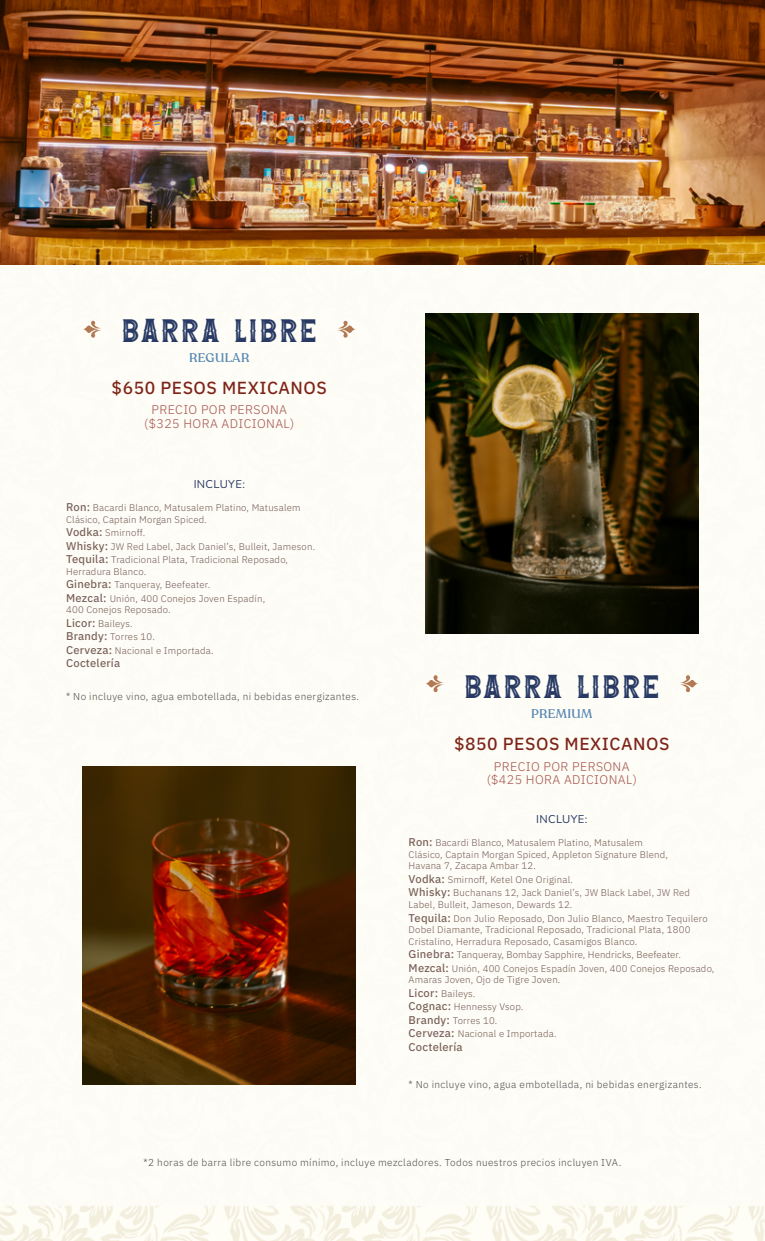
<style>
.page{position:relative;width:765px;height:1241px;background:#fff}
.page>*{position:absolute;margin:0;border:0;box-sizing:border-box;transform-origin:0 0}
.t1{font:33.75px "Wild Bandit Serif Hole";letter-spacing:.045em;color:#283a64}
.t2{font:500 17.5px "Anuphan";letter-spacing:.03em;color:#7e2419}
.t3{font:300 12.5px/13.8px "Anuphan";letter-spacing:.03em;color:#a85850;text-align:center}
.t4{font:500 12.5px "Recoleta Alt";letter-spacing:.025em;color:#5787b3}
.t5{font:500 11.25px "Anuphan";letter-spacing:.02em;color:#795f58}
.t6{font:11.25px "Nunito";letter-spacing:.03em;color:#283a64}
.t7{font:300 10px "Anuphan";letter-spacing:.04em;color:#545454}
.t8{font:300 9.62px/13.5px "Anuphan";letter-spacing:.02em;color:#795f58}
.s1{font-weight:500;font-size:11.25px}
</style>
<div class="page">
<img style="left:0;top:264px;width:765px;height:976px">
<img style="left:83px;top:766px;width:273px;height:318px">
<img style="left:425px;top:314px;width:273px;height:319px">
<img style="left:0;top:0;width:765px;height:264px">
<svg style="left:83px;top:319px;width:18px;height:20px"></svg>
<svg style="left:337px;top:319px;width:18px;height:20px"></svg>
<svg style="left:426px;top:673px;width:18px;height:20px"></svg>
<svg style="left:680px;top:673px;width:18px;height:20px"></svg>
<h1 class="t1" style="left:122px;top:312px;width:196px">BARRA LIBRE</h1>
<p class="t4" style="left:189px;top:349px;width:62px">REGULAR</p>
<h2 class="t2" style="left:112px;top:374px;width:217px">$650 PESOS MEXICANOS</h2>
<p class="t3" style="left:144px;top:402px;width:152px">PRECIO POR PERSONA ($325 HORA ADICIONAL)</p>
<p class="t6" style="left:194px;top:476px;width:53px">INCLUYE:</p>
<p class="t8" style="left:66px;top:501px;width:236px;line-height:11.5px"><span class="s1">Ron:</span> Bacardi Blanco, Matusalem Platino, Matusalem<br>Clásico, Captain Morgan Spiced.</p>
<p class="t8" style="left:66px;top:525px;width:251px"><span class="s1">Vodka:</span> Smirnoff.<br><span class="s1">Whisky:</span> JW Red Label, Jack Daniel’s, Bulleit, Jameson.<br><span class="s1">Tequila:</span> Tradicional Plata, Tradicional Reposado,</p>
<p class="t8" style="left:66px;top:563px;width:201px">Herradura Blanco.<br><span class="s1">Ginebra:</span> Tanqueray, Beefeater.<br><span class="s1">Mezcal:</span> Unión, 400 Conejos Joven Espadín,</p>
<p class="t8" style="left:66px;top:602px;width:149px">400 Conejos Reposado.<br><span class="s1">Licor:</span> Baileys.<br><span class="s1">Brandy:</span> Torres 10.<br><span class="s1">Cerveza:</span> Nacional e Importada.</p>
<p class="t5" style="left:66px;top:654px;width:56px">Coctelería</p>
<p class="t7" style="left:66px;top:688px;width:295px">* No incluye vino, agua embotellada, ni bebidas energizantes.</p>
<h1 class="t1" style="left:464px;top:668px;width:196px">BARRA LIBRE</h1>
<p class="t4" style="left:531px;top:705px;width:63px">PREMIUM</p>
<h2 class="t2" style="left:454px;top:729px;width:217px">$850 PESOS MEXICANOS</h2>
<p class="t3" style="left:487px;top:758px;width:152px">PRECIO POR PERSONA ($425 HORA ADICIONAL)</p>
<p class="t6" style="left:536px;top:811px;width:53px">INCLUYE:</p>
<p class="t8" style="left:409px;top:836px;width:261px;line-height:11.5px"><span class="s1">Ron:</span> Bacardi Blanco, Matusalem Platino, Matusalem<br>Clásico, Captain Morgan Spiced, Appleton Signature Blend,<br>Havana 7, Zacapa Ambar 12.</p>
<p class="t8" style="left:409px;top:872px;width:283px"><span class="s1">Vodka:</span> Smirnoff, Ketel One Original.<br><span class="s1">Whisky:</span> Buchanans 12, Jack Daniel’s, JW Black Label, JW Red</p>
<p class="t8" style="left:409px;top:897px;width:301px">Label, Bulleit, Jameson, Dewards 12.<br><span class="s1">Tequila:</span> Don Julio Reposado, Don Julio Blanco, Maestro Tequilero</p>
<p class="t8" style="left:409px;top:923px;width:284px;line-height:11.5px">Dobel Diamante, Tradicional Reposado, Tradicional Plata, 1800<br>Cristalino, Herradura Reposado, Casamigos Blanco.</p>
<p class="t8" style="left:409px;top:947px;width:307px"><span class="s1">Ginebra:</span> Tanqueray, Bombay Sapphire, Hendricks, Beefeater.<br><span class="s1">Mezcal:</span> Unión, 400 Conejos Espadín Joven, 400 Conejos Reposado,</p>
<p class="t8" style="left:409px;top:972px;width:153px">Amaras Joven, Ojo de Tigre Joven.<br><span class="s1">Licor:</span> Baileys.<br><span class="s1">Cognac:</span> Hennessy Vsop.<br><span class="s1">Brandy:</span> Torres 10.<br><span class="s1">Cerveza:</span> Nacional e Importada.</p>
<p class="t5" style="left:409px;top:1037px;width:56px">Coctelería</p>
<p class="t7" style="left:409px;top:1076px;width:295px">* No incluye vino, agua embotellada, ni bebidas energizantes.</p>
<p class="t7" style="left:144px;top:1154px;width:479px">*2 horas de barra libre consumo mínimo, incluye mezcladores. Todos nuestros precios incluyen IVA.</p>
</div>
